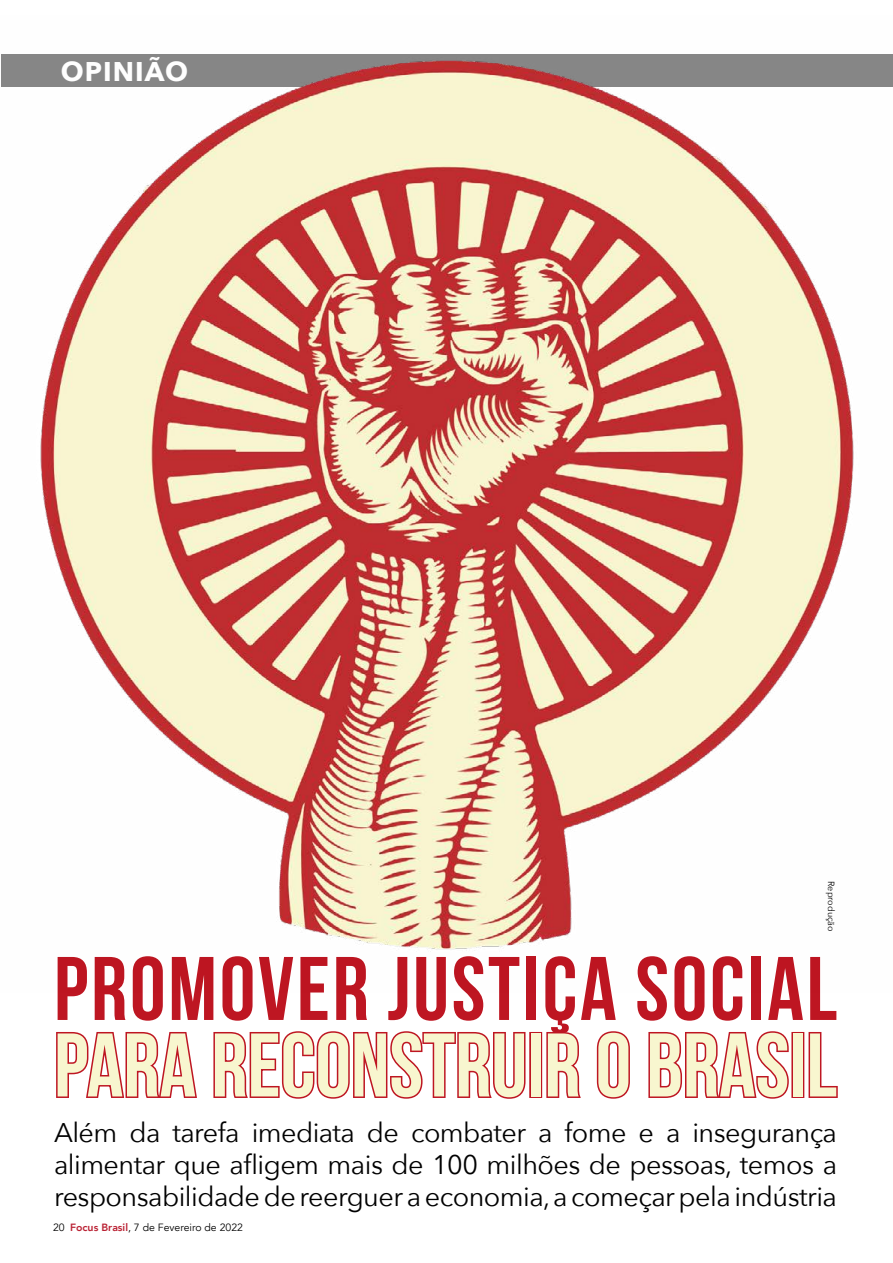
<style>
.page{position:relative;width:893px;height:1263px;background:#fff}
.page>*{position:absolute;margin:0;border:0;box-sizing:border-box;transform-origin:0 0}
.t1{font:700 90px/76.5px "Bebas Neue";letter-spacing:.015em;color:#be1622}
.t2{font:27px/32.4px "Avenir Next";letter-spacing:-.02em;color:#000;text-align:justify}
.t3{font:700 27px "Avenir Next";letter-spacing:.04em;color:#fff}
.t4{font:10.5px "Avenir";color:#000}
.t5{font:9px "Avenir Next";color:#000}
.s1{font-weight:800;color:#ba2234}
</style>
<div class="page">
<img style="left:1px;top:54px;width:892px;height:896px">
<p class="t3" style="left:61px;top:48px;width:129px">OPINIÃO</p>
<p class="t5" style="left:839px;top:881px;width:52px;rotate:90deg">Reprodução</p>
<h1 class="t1" style="left:54px;top:949px;width:785px">PROMOVER JUSTIÇA SOCIAL<br>PARA RECONSTRUIR O BRASIL</h1>
<p class="t2" style="left:54px;top:1115px;width:785px">Além da tarefa imediata de combater a fome e a insegurança alimentar que afligem mais de 100 milhões de pessoas, temos a responsabilidade de reerguer a economia, a começar pela indústria</p>
<p class="t4" style="left:53px;top:1221px;width:191px">20 <span class="s1">Focus Brasil</span>, 7 de Fevereiro de 2022</p>
</div>
